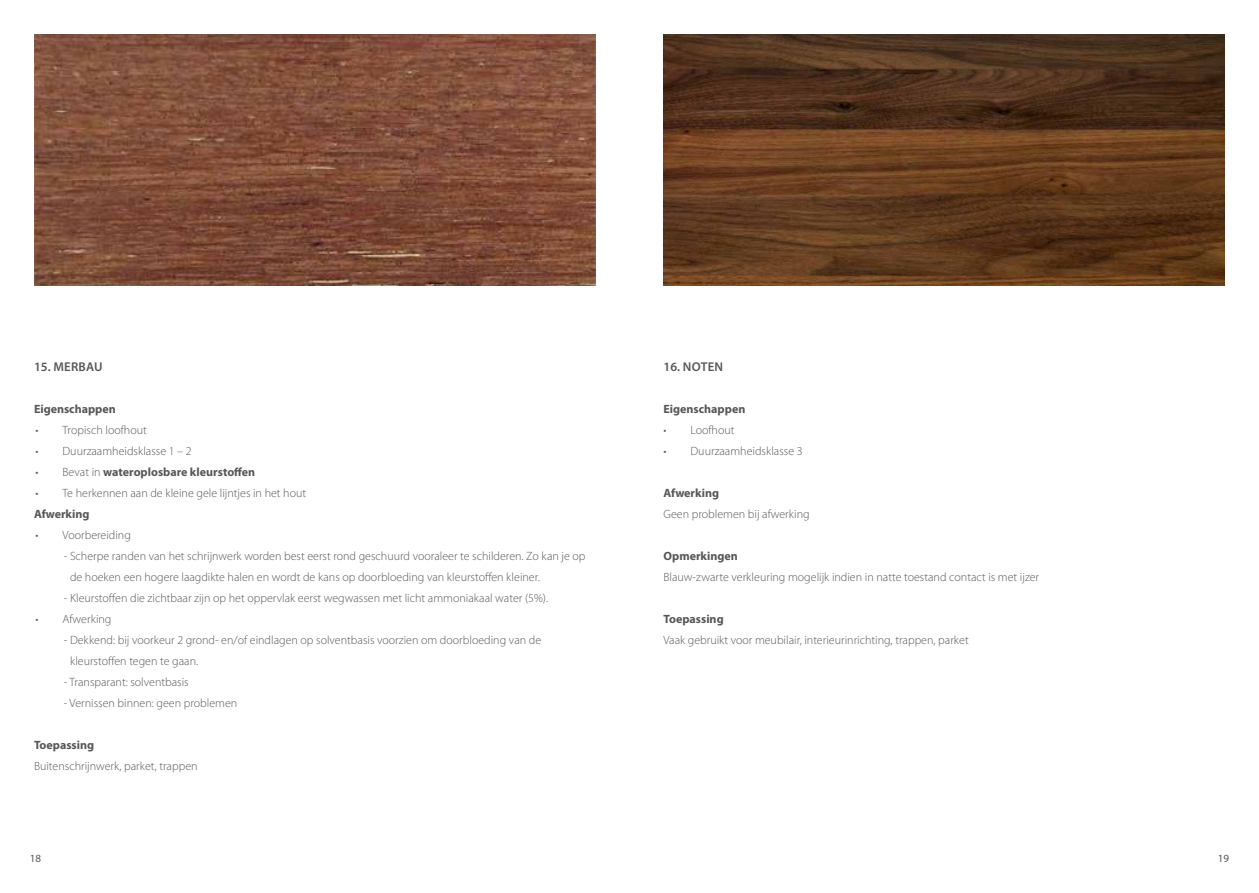
<style>
.page{position:relative;width:1259px;height:893px;background:#fff}
.page>*{position:absolute;margin:0;border:0;box-sizing:border-box;transform-origin:0 0}
.t1{font:600 12.75px "Myriad Pro";letter-spacing:.02em;color:#555759}
.t2{font:300 12px/21px "Myriad Pro";color:#555759}
.t3{font:700 12px "Myriad Pro";color:#555759}
.t4{font:10.95px "Myriad Pro";color:#555759}
.s1{font-weight:300}
</style>
<div class="page">
<img style="left:34px;top:34px;width:561px;height:252px">
<img style="left:663px;top:34px;width:562px;height:252px">
<p class="t1" style="left:34px;top:359px;width:70px">15. MERBAU</p>
<p class="t3" style="left:34px;top:401px;width:83px">Eigenschappen</p>
<p class="t2" style="left:36px;top:419px;width:113px">• Tropisch loofhout</p>
<p class="t2" style="left:36px;top:440px;width:158px">• Duurzaamheidsklasse 1 – 2</p>
<p class="t3" style="left:36px;top:464px;width:221px"><span class="s1">• Bevat in</span> wateroplosbare kleurstoffen</p>
<p class="t2" style="left:36px;top:482px;width:272px">• Te herkennen aan de kleine gele lijntjes in het hout</p>
<p class="t3" style="left:34px;top:506px;width:57px">Afwerking</p>
<p class="t2" style="left:36px;top:524px;width:97px">• Voorbereiding</p>
<p class="t2" style="left:70px;top:545px;width:517px;text-indent:-6px">- Scherpe randen van het schrijnwerk worden best eerst rond geschuurd vooraleer te schilderen. Zo kan je op de hoeken een hogere laagdikte halen en wordt de kans op doorbloeding van kleurstoffen kleiner.</p>
<p class="t2" style="left:64px;top:587px;width:486px">- Kleurstoffen die zichtbaar zijn op het oppervlak eerst wegwassen met licht ammoniakaal water (5%).</p>
<p class="t2" style="left:36px;top:608px;width:77px">• Afwerking</p>
<p class="t2" style="left:70px;top:629px;width:473px;text-indent:-6px">- Dekkend: bij voorkeur 2 grond- en/of eindlagen op solventbasis voorzien om doorbloeding van de kleurstoffen tegen te gaan.</p>
<p class="t2" style="left:64px;top:671px;width:126px">- Transparant: solventbasis</p>
<p class="t2" style="left:64px;top:692px;width:175px">- Vernissen binnen: geen problemen</p>
<p class="t3" style="left:34px;top:737px;width:62px">Toepassing</p>
<p class="t2" style="left:34px;top:755px;width:165px">Buitenschrijnwerk, parket, trappen</p>
<p class="t1" style="left:663px;top:359px;width:61px">16. NOTEN</p>
<p class="t3" style="left:663px;top:401px;width:83px">Eigenschappen</p>
<p class="t2" style="left:663px;top:419px;width:72px">• Loofhout</p>
<p class="t2" style="left:663px;top:440px;width:141px">• Duurzaamheidsklasse 3</p>
<p class="t3" style="left:663px;top:485px;width:57px">Afwerking</p>
<p class="t2" style="left:663px;top:503px;width:148px">Geen problemen bij afwerking</p>
<p class="t3" style="left:663px;top:548px;width:76px">Opmerkingen</p>
<p class="t2" style="left:663px;top:566px;width:377px">Blauw-zwarte verkleuring mogelijk indien in natte toestand contact is met ijzer</p>
<p class="t3" style="left:663px;top:611px;width:62px">Toepassing</p>
<p class="t2" style="left:663px;top:629px;width:307px">Vaak gebruikt voor meubilair, interieurinrichting, trappen, parket</p>
<p class="t4" style="left:30px;top:851px;width:13px">18</p>
<p class="t4" style="left:1217px;top:851px;width:13px">19</p>
</div>
